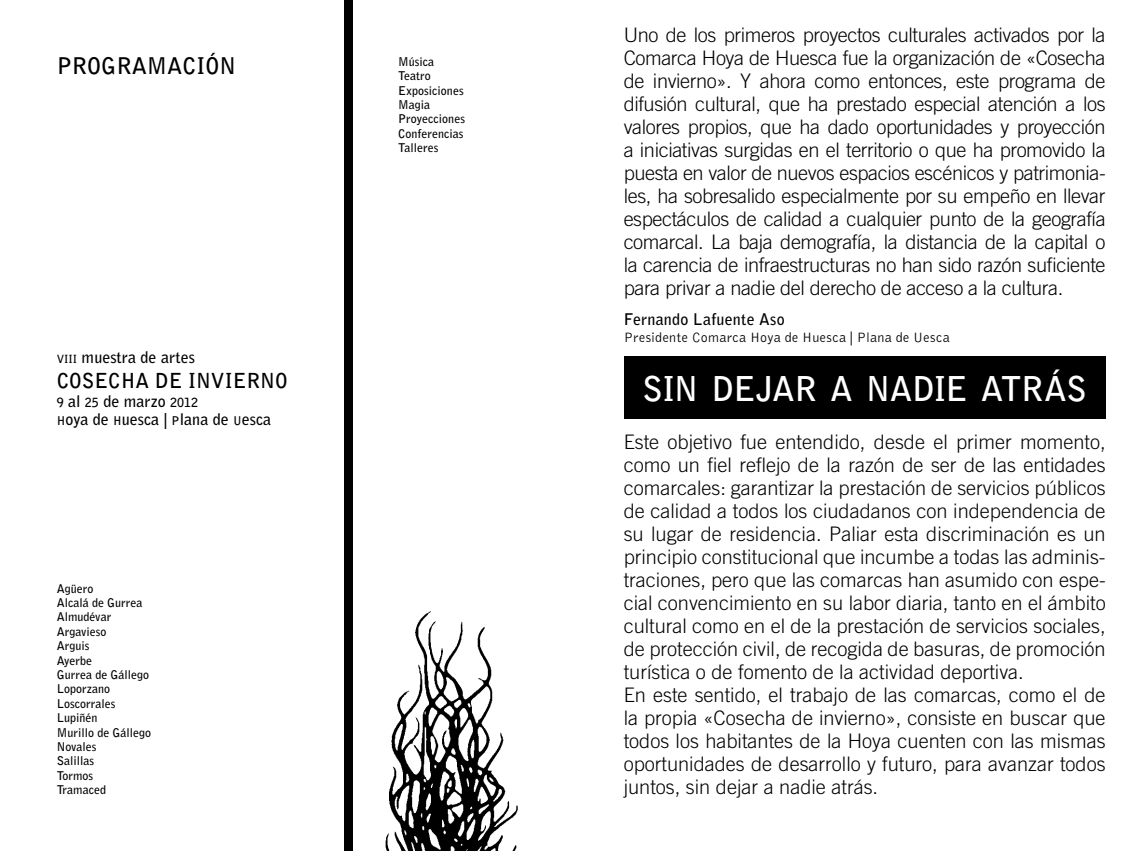
<style>
.page{position:relative;width:1134px;height:851px;background:#fff}
.page>*{position:absolute;margin:0;border:0;box-sizing:border-box;transform-origin:0 0}
.t1{font:700 34px "Bell Gothic Std";letter-spacing:-.025em;color:#fff}
.t2{font:700 22.8px "Bell Gothic Std";color:#000}
.t3{font:700 20.6px "Bell Gothic Std";color:#000}
.t4{font:300 20px/23px "Trade Gothic LT Std";color:#000}
.t5{font:700 16px/17.8px "Bell Gothic Std";color:#000}
.t6{font:300 14px "Bell Gothic Std";letter-spacing:.03em;color:#000}
.t7{font:700 12px/14.4px "Bell Gothic Std";color:#000}
.s1{font-size:11.2px}
.s2{font-size:12.6px}
.s3{font-size:12px}
</style>
<div class="page">
<div style="left:624px;top:356px;width:482px;height:63px;background:#000"></div>
<div style="left:344px;top:0;width:9px;height:850px;background:#000"></div>
<img style="left:385px;top:611px;width:133px;height:239px">
<p class="t2" style="left:57px;top:52px;width:175px">PROGRAMACIÓN</p>
<p class="t5" style="left:57px;top:348px;width:140px"><span class="s1">viii</span> muestra de artes</p>
<p class="t3" style="left:57px;top:368px;width:232px">cosec ha de invierno</p>
<p class="t5" style="left:57px;top:392px;width:216px"><span class="s2">9</span> al <span class="s2">25</span> de marzo <span class="s2">2012<br></span><span class="s3">h</span>oya de <span class="s3">h</span>uesca | <span class="s3">p</span>lana de <span class="s3">u</span>esca</p>
<p class="t7" style="left:57px;top:581px;width:96px">Agüero<br>Alcalá de Gurrea<br>Almudévar<br>Argavieso<br>Arguis<br>Ayerbe<br>Gurrea de Gállego<br>Loporzano<br>Loscorrales<br>Lupiñén<br>Murillo de Gállego<br>N ovales<br>Salillas<br>Tormos<br>Tramaced</p>
<p class="t7" style="left:398px;top:54px;width:68px">Música<br>Teatro<br>Exposiciones<br>Magia<br>Proyecciones<br>Conferencias<br>Talleres</p>
<p class="t4" style="left:624px;top:23px;width:483px;text-align:justify">Uno de los primeros proyectos culturales activados por la Comarca Hoya de Huesca fue la organización de «Cosecha de invierno». Y ahora como entonces, este programa de difusión cultural, que ha prestado especial atención a los valores propios, que ha dado oportunidades y proyección a iniciativas surgidas en el territorio o que ha promovido la puesta en valor de nuevos espacios escénicos y patrimonia&shy;les, ha sobresalido especialmente por su empeño en llevar espectáculos de calidad a cualquier punto de la geografía comarcal. La baja demografía, la distancia de la capital o la carencia de infraestructuras no han sido razón suficiente para privar a nadie del derecho de acceso a la cultura.</p>
<p class="t5" style="left:624px;top:310px;width:163px">Fernando Lafuente Aso</p>
<p class="t6" style="left:624px;top:329px;width:328px">Presidente Comarca Hoya de Huesca | Plana de Uesca</p>
<h1 class="t1" style="left:642px;top:367px;width:439px">Sin dejar a nadie atrás</h1>
<p class="t4" style="left:624px;top:430px;width:483px">Este objetivo fue entendido, desde el primer momento, como un fiel reflejo de la razón de ser de las entidades comarcales: garantizar la prestación de servicios públicos de calidad a todos los ciudadanos con independencia de su lugar de residencia. Paliar esta discriminación es un principio constitucional que incumbe a todas las adminis&shy;traciones, pero que las comarcas han asumido con espe&shy;cial convencimiento en su labor diaria, tanto en el ámbito cultural como en el de la prestación de servicios sociales, de protección civil, de recogida de basuras, de promoción turística o de fomento de la actividad deportiva.<br>En este sentido, el trabajo de las comarcas, como el de la propia «Cosecha de invierno», consiste en buscar que todos los habitantes de la Hoya cuenten con las mismas oportunidades de desarrollo y futuro, para avanzar todos juntos, sin dejar a nadie atrás.</p>
</div>
